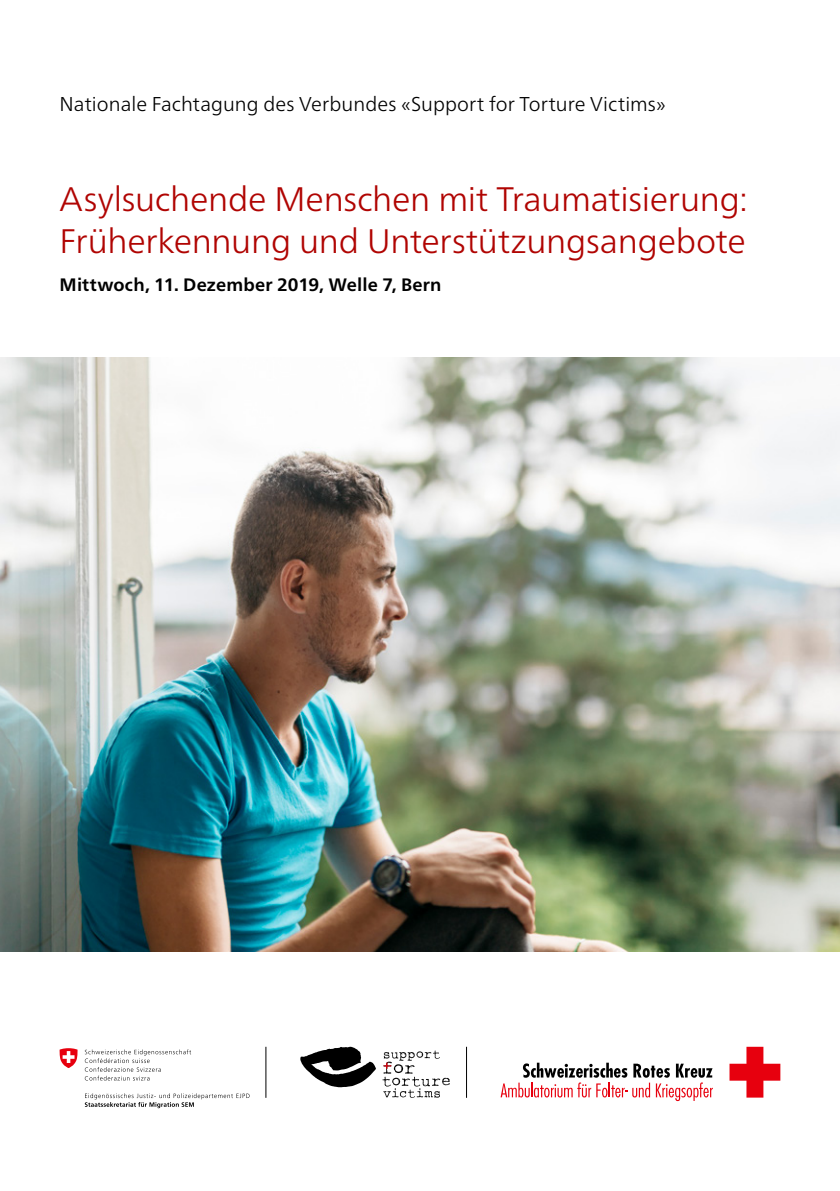
<style>
.page{position:relative;width:840px;height:1191px;background:#fff}
.page>*{position:absolute;margin:0;border:0;box-sizing:border-box;transform-origin:0 0}
.HT_rot{font:300 34px/42.4px "Frutiger Neue LTW1 G";letter-spacing:-.01em;color:#b00402}
.GT_10pt{font:300 20px "Frutiger Neue LTW1 G";letter-spacing:.005em;color:#000}
.GT_10pt-2{font:700 18px "Frutiger Neue LTW1 G";letter-spacing:.01em;color:#000}
</style>
<div class="page">
<img style="left:0;top:357px;width:839px;height:594px">
<svg style="left:729px;top:1046px;width:51px;height:51px"></svg>
<svg style="left:500px;top:1062px;width:212px;height:39px"></svg>
<hr style="left:466px;top:1046px;width:1px;height:51px;background:#000">
<hr style="left:265px;top:1046px;width:1px;height:51px;background:#000">
<svg style="left:300px;top:1046px;width:76px;height:41px"></svg>
<svg style="left:382px;top:1050px;width:67px;height:47px"></svg>
<svg style="left:85px;top:1093px;width:164px;height:15px"></svg>
<svg style="left:85px;top:1049px;width:106px;height:31px"></svg>
<svg style="left:60px;top:1048px;width:18px;height:20px"></svg>
<p class="GT_10pt" style="left:60px;top:92px;width:607px">Nationale Fachtagung des Verbundes «Support for Torture Victims»</p>
<p class="HT_rot" style="left:60px;top:177px;width:689px">Asylsuchende Menschen mit Traumatisierung:<br>Früherkennung und Unterstützungsangebote</p>
<p class="GT_10pt-2" style="left:60px;top:274px;width:383px">Mittwoch, 11. Dezember 2019, Welle 7, Bern</p>
</div>
